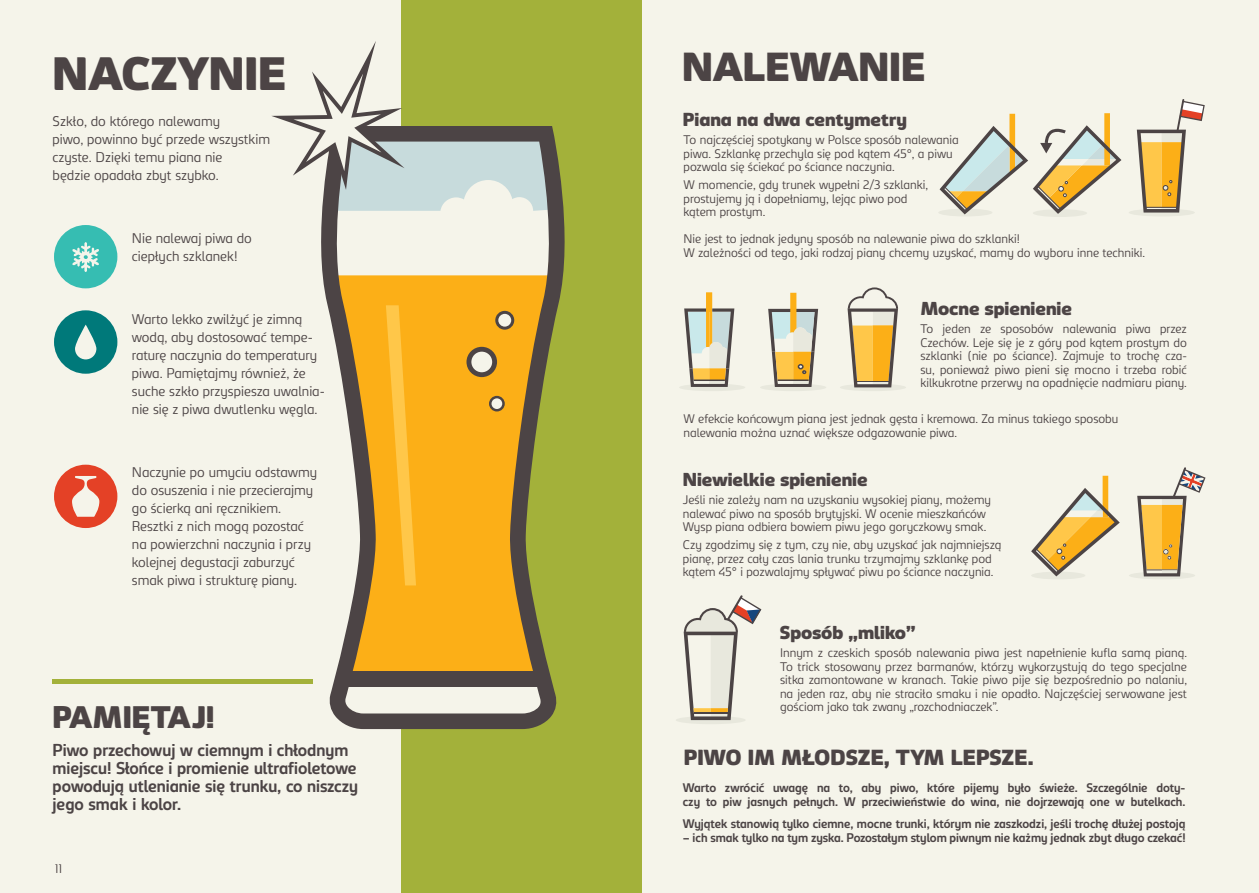
<style>
.page{position:relative;width:1259px;height:893px;background:#f5f4ea}
.page>*{position:absolute;margin:0;border:0;box-sizing:border-box;transform-origin:0 0}
.t1{font:900 45px "Carlsberg Sans";color:#4c4445}
.t2{font:900 39px "Carlsberg Sans";color:#4c4445}
.t3{font:900 30px "Carlsberg Sans";color:#4c4445}
.t4{font:900 21px "Carlsberg Sans";color:#4c4445}
.t5{font:900 18px "Carlsberg Sans";color:#4c4445}
.t6{font:700 16.5px/18px "Carlsberg Sans";color:#4c4445}
.t7{font:300 13.5px/18px "Carlsberg Sans";color:#4c4445}
.t8{font:300 12px/13.5px "Carlsberg Sans";color:#4c4445}
.t9{font:700 12px/13.5px "Carlsberg Sans";color:#4c4445}
</style>
<div class="page">
<div style="left:402px;top:0;width:240px;height:893px;background:#a3b13a"></div>
<div style="left:54px;top:225px;width:63px;height:63px;background:#36bdb2;border-radius:50%"></div>
<svg style="left:72px;top:242px;width:27px;height:30px"></svg>
<div style="left:54px;top:310px;width:63px;height:64px;background:#00797a;border-radius:50%"></div>
<svg style="left:75px;top:325px;width:21px;height:34px"></svg>
<div style="left:54px;top:465px;width:63px;height:63px;background:#e44126;border-radius:50%"></div>
<svg style="left:72px;top:476px;width:27px;height:41px"></svg>
<svg style="left:311px;top:131px;width:254px;height:598px;fill:#fcaf17"></svg>
<svg style="left:466px;top:347px;width:31px;height:30px"></svg>
<svg style="left:495px;top:311px;width:19px;height:19px"></svg>
<svg style="left:489px;top:396px;width:16px;height:15px"></svg>
<div style="left:342px;top:672px;width:201px;height:15px;background:#4c4445"></div>
<svg style="left:271px;top:41px;width:282px;height:234px"></svg>
<hr style="left:52px;top:680px;width:261px;height:4px;background:#a3b13a">
<div style="left:938px;top:209px;width:54px;height:7px;background:#e8e8dd;border-radius:50%"></div>
<div style="left:1033px;top:209px;width:54px;height:8px;background:#e8e8dd;border-radius:50%"></div>
<svg style="left:939px;top:113px;width:182px;height:101px"></svg>
<div style="left:1128px;top:209px;width:66px;height:7px;background:#e8e8dd;border-radius:50%"></div>
<svg style="left:1136px;top:99px;width:68px;height:114px"></svg>
<svg style="left:840px;top:384px;width:66px;height:7px"></svg>
<svg style="left:847px;top:287px;width:51px;height:100px"></svg>
<div style="left:760px;top:384px;width:66px;height:7px;background:#e8e8dd;border-radius:50%"></div>
<svg style="left:768px;top:293px;width:50px;height:94px"></svg>
<div style="left:679px;top:384px;width:66px;height:7px;background:#e8e8dd;border-radius:50%"></div>
<svg style="left:684px;top:292px;width:50px;height:95px"></svg>
<hr style="left:693px;top:379px;width:32px;height:2px;background:#4c4445">
<div style="left:1031px;top:572px;width:54px;height:7px;background:#e8e8dd;border-radius:50%"></div>
<svg style="left:1031px;top:476px;width:88px;height:100px"></svg>
<svg style="left:1129px;top:572px;width:66px;height:7px"></svg>
<svg style="left:1137px;top:467px;width:68px;height:109px"></svg>
<svg style="left:676px;top:716px;width:69px;height:8px"></svg>
<svg style="left:683px;top:595px;width:78px;height:125px"></svg>
<h1 class="t1" style="left:53px;top:45px;width:235px">NACZYNIE</h1>
<p class="t7" style="left:53px;top:112px;width:219px">Szkło, do którego nalewamy<br>piwo, powinno być przede wszystkim czyste. Dzięki temu piana nie<br>będzie opadała zbyt szybko.</p>
<p class="t7" style="left:132px;top:229px;width:121px">Nie nalewaj piwa do ciepłych szklanek!</p>
<p class="t7" style="left:132px;top:310px;width:194px">Warto lekko zwilżyć je zimną wodą, aby dostosować tempe&shy;raturę naczynia do temperatury piwa. Pamiętajmy również, że suche szkło przyspiesza uwalnia&shy;nie się z piwa dwutlenku węgla.</p>
<p class="t7" style="left:132px;top:463px;width:187px">Naczynie po umyciu odstawmy do osuszenia i nie przecierajmy go ścierką ani ręcznikiem.<br>Resztki z nich mogą pozostać na powierzchni naczynia i przy kolejnej degustacji zaburzyć smak piwa i strukturę piany.</p>
<h3 class="t3" style="left:53px;top:698px;width:163px">PAMIĘTAJ!</h3>
<h3 class="t6" style="left:53px;top:741px;width:307px">Piwo przechowuj w ciemnym i chłodnym miejscu! Słońce i promienie ultrafioletowe powodują utlenianie się trunku, co niszczy jego smak i kolor.</h3>
<p class="t8" style="left:55px;top:862px;width:9px">11</p>
<h2 class="t2" style="left:682px;top:43px;width:245px">NALEWANIE</h2>
<h3 class="t5" style="left:683px;top:108px;width:226px">Piana na dwa centymetry</h3>
<p class="t8" style="left:683px;top:133px;width:276px">To najczęściej spotykany w Polsce sposób nalewania piwa. Szklankę przechyla się pod kątem 45°, a piwu pozwala się ściekać po ściance naczynia.</p>
<p class="t8" style="left:683px;top:178px;width:246px">W momencie, gdy trunek wypełni 2/3 szklanki, prostujemy ją i dopełniamy, lejąc piwo pod kątem prostym.</p>
<p class="t8" style="left:683px;top:232px;width:463px">Nie jest to jednak jedyny sposób na nalewanie piwa do szklanki!<br>W zależności od tego, jaki rodzaj piany chcemy uzyskać, mamy do wyboru inne techniki.</p>
<h3 class="t5" style="left:920px;top:297px;width:153px">Mocne spienienie</h3>
<p class="t8" style="left:920px;top:322px;width:268px;text-align:justify">To jeden ze sposobów nalewania piwa przez Czechów. Leje się je z góry pod kątem prostym do szklanki (nie po ściance). Zajmuje to trochę cza&shy;su, ponieważ piwo pieni się mocno i trzeba robić kilkukrotne przerwy na opadnięcie nadmiaru piany.</p>
<p class="t8" style="left:683px;top:412px;width:436px">W efekcie końcowym piana jest jednak gęsta i kremowa. Za minus takiego sposobu nalewania można uznać większe odgazowanie piwa.</p>
<h3 class="t5" style="left:683px;top:468px;width:186px">Niewielkie spienienie</h3>
<p class="t8" style="left:683px;top:493px;width:310px">Jeśli nie zależy nam na uzyskaniu wysokiej piany, możemy nalewać piwo na sposób brytyjski. W ocenie mieszkańców<br>Wysp piana odbiera bowiem piwu jego goryczkowy smak.</p>
<p class="t8" style="left:683px;top:538px;width:320px">Czy zgodzimy się z tym, czy nie, aby uzyskać jak najmniejszą pianę, przez cały czas lania trunku trzymajmy szklankę pod kątem 45° i pozwalajmy spływać piwu po ściance naczynia.</p>
<h3 class="t5" style="left:780px;top:621px;width:137px">Sposób „mliko”</h3>
<p class="t8" style="left:780px;top:646px;width:408px;text-align:justify">Innym z czeskich sposób nalewania piwa jest napełnienie kufla samą pianą.<br>To trick stosowany przez barmanów, którzy wykorzystują do tego specjalne sitka zamontowane w kranach. Takie piwo pije się bezpośrednio po nalaniu, na jeden raz, aby nie straciło smaku i nie opadło. Najczęściej serwowane jest gościom jako tak zwany „rozchodniaczek”.</p>
<h3 class="t4" style="left:684px;top:744px;width:351px">PIWO IM MŁODSZE, TYM LEPSZE.</h3>
<p class="t9" style="left:683px;top:781px;width:504px">Warto zwrócić uwagę na to, aby piwo, które pijemy było świeże. Szczególnie doty&shy;czy to piw jasnych pełnych. W przeciwieństwie do wina, nie dojrzewają one w butelkach.</p>
<p class="t9" style="left:683px;top:817px;width:504px">Wyjątek stanowią tylko ciemne, mocne trunki, którym nie zaszkodzi, jeśli trochę dłużej postoją</p>
<p class="t9" style="left:683px;top:830px;width:504px">– ich smak tylko na tym zyska. Pozostałym stylom piwnym nie każmy jednak zbyt długo czekać!</p>
</div>
